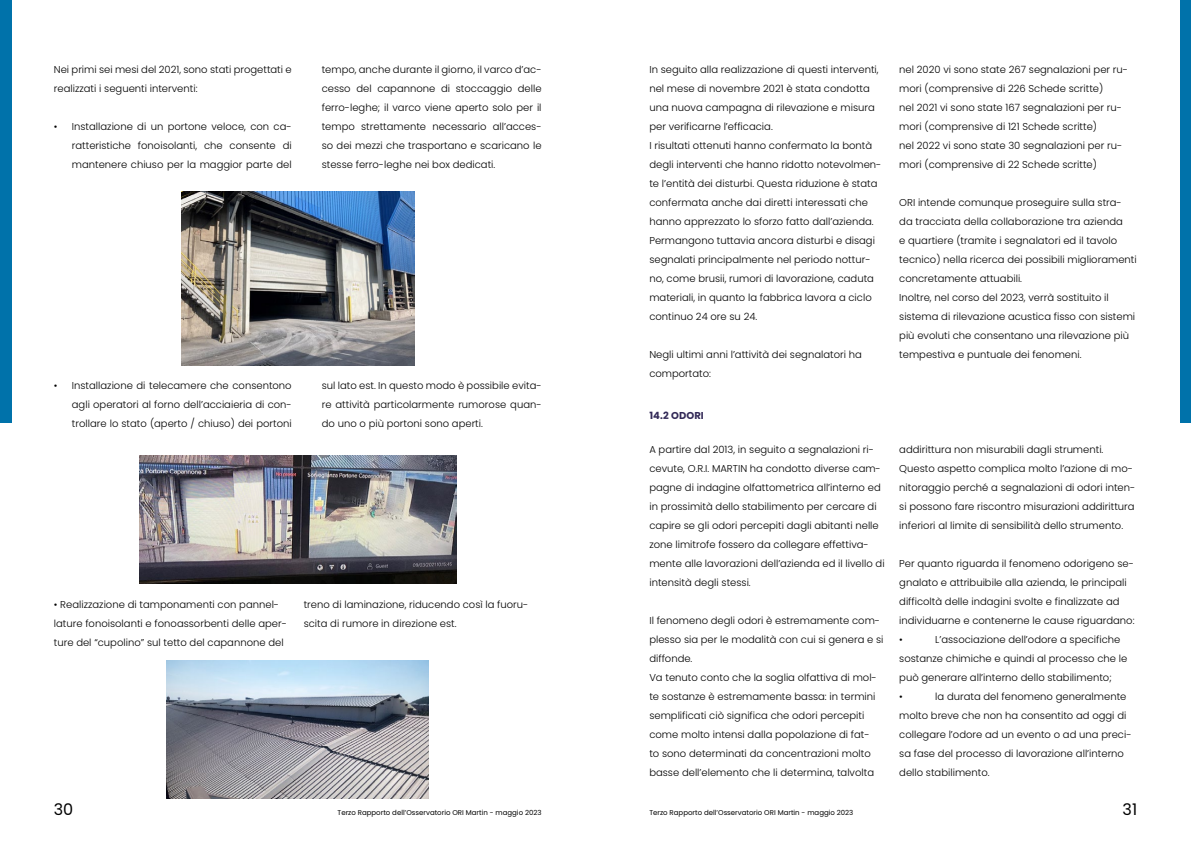
<style>
.page{position:relative;width:1191px;height:842px;background:#fff}
.page>*{position:absolute;margin:0;border:0;box-sizing:border-box;transform-origin:0 0}
.t1{font:16px "Poppins";color:#000}
.t2{font:300 10px/19px "Poppins";color:#000}
.t3{font:700 10px "Poppins";letter-spacing:.01em;color:#332a58}
.t4{font:7px "Poppins";color:#000}
</style>
<div class="page">
<div style="left:1179px;top:0;width:12px;height:422px;background:#0072aa"></div>
<div style="left:0;top:0;width:11px;height:422px;background:#0072aa"></div>
<img style="left:181px;top:192px;width:233px;height:174px">
<img style="left:140px;top:455px;width:316px;height:129px">
<img style="left:167px;top:660px;width:262px;height:138px">
<p class="t2" style="left:54px;top:60px;width:239px">Nei primi sei mesi del 2021, sono stati progettati e realizzati i seguenti interventi:</p>
<p class="t2" style="left:72px;top:117px;width:221px;text-align:justify;text-indent:-18px">• Installazione di un portone veloce, con ca&shy;ratteristiche fonoisolanti, che consente di mantenere chiuso per la maggior parte del</p>
<p class="t2" style="left:322px;top:60px;width:221px;text-align:justify">tempo, anche durante il giorno, il varco d’ac&shy;cesso del capannone di stoccaggio delle ferro-leghe; il varco viene aperto solo per il tempo strettamente necessario all’acces&shy;so dei mezzi che trasportano e scaricano le stesse ferro-leghe nei box dedicati.</p>
<p class="t2" style="left:72px;top:376px;width:221px;text-align:justify;text-indent:-18px">• Installazione di telecamere che consentono agli operatori al forno dell’acciaieria di con&shy;trollare lo stato (aperto / chiuso) dei portoni</p>
<p class="t2" style="left:322px;top:376px;width:221px;text-align:justify">sul lato est. In questo modo è possibile evita&shy;re attività particolarmente rumorose quan&shy;do uno o più portoni sono aperti.</p>
<p class="t2" style="left:54px;top:595px;width:235px">• Realizzazione di tamponamenti con pannel&shy;lature fonoisolanti e fonoassorbenti delle aper&shy;ture del “cupolino” sul tetto del capannone del</p>
<p class="t2" style="left:304px;top:595px;width:226px">treno di laminazione, riducendo così la fuoru&shy;scita di rumore in direzione est.</p>
<p class="t2" style="left:649px;top:60px;width:234px">In seguito alla realizzazione di questi interventi, nel mese di novembre 2021 è stata condotta una nuova campagna di rilevazione e misura per verificarne l’efficacia.<br>I risultati ottenuti hanno confermato la bontà degli interventi che hanno ridotto notevolmen&shy;te l’entità dei disturbi. Questa riduzione è stata confermata anche dai diretti interessati che hanno apprezzato lo sforzo fatto dall’azienda.<br>Permangono tuttavia ancora disturbi e disagi segnalati principalmente nel periodo nottur&shy;no, come brusii, rumori di lavorazione, caduta materiali, in quanto la fabbrica lavora a ciclo continuo 24 ore su 24.</p>
<p class="t2" style="left:649px;top:345px;width:214px">Negli ultimi anni l’attività dei segnalatori ha comportato:</p>
<p class="t3" style="left:649px;top:410px;width:56px">14.2 ODORI</p>
<p class="t2" style="left:649px;top:440px;width:237px">A partire dal 2013, in seguito a segnalazioni ri&shy;cevute, O.R.I. MARTIN ha condotto diverse cam&shy;pagne di indagine olfattometrica all’interno ed in prossimità dello stabilimento per cercare di capire se gli odori percepiti dagli abitanti nelle zone limitrofe fossero da collegare effettiva&shy;mente alle lavorazioni dell’azienda ed il livello di intensità degli stessi.</p>
<p class="t2" style="left:649px;top:611px;width:236px">Il fenomeno degli odori è estremamente com&shy;plesso sia per le modalità con cui si genera e si diffonde.<br>Va tenuto conto che la soglia olfattiva di mol&shy;te sostanze è estremamente bassa: in termini semplificati ciò significa che odori percepiti come molto intensi dalla popolazione di fat-<br>to sono determinati da concentrazioni molto basse dell’elemento che li determina, talvolta</p>
<p class="t2" style="left:899px;top:60px;width:230px">nel 2020 vi sono state 267 segnalazioni per ru&shy;mori (comprensive di 226 Schede scritte)<br>nel 2021 vi sono state 167 segnalazioni per ru&shy;mori (comprensive di 121 Schede scritte)<br>nel 2022 vi sono state 30 segnalazioni per ru&shy;mori (comprensive di 22 Schede scritte)</p>
<p class="t2" style="left:899px;top:193px;width:239px">ORI intende comunque proseguire sulla stra&shy;da tracciata della collaborazione tra azienda<br>e quartiere (tramite i segnalatori ed il tavolo tecnico) nella ricerca dei possibili miglioramenti concretamente attuabili.<br>Inoltre, nel corso del 2023, verrà sostituito il sistema di rilevazione acustica fisso con sistemi più evoluti che consentano una rilevazione più tempestiva e puntuale dei fenomeni.</p>
<p class="t2" style="left:899px;top:440px;width:238px">addirittura non misurabili dagli strumenti.<br>Questo aspetto complica molto l’azione di mo&shy;nitoraggio perché a segnalazioni di odori inten&shy;si possono fare riscontro misurazioni addirittura inferiori al limite di sensibilità dello strumento.</p>
<p class="t2" style="left:899px;top:554px;width:237px">Per quanto riguarda il fenomeno odorigeno se&shy;gnalato e attribuibile alla azienda, le principali difficoltà delle indagini svolte e finalizzate ad individuarne e contenerne le cause riguardano: •</p>
<p class="t2" style="left:899px;top:630px;width:229px;text-indent:36px">L’associazione dell’odore a specifiche sostanze chimiche e quindi al processo che le può generare all’interno dello stabilimento;<br>•</p>
<p class="t2" style="left:899px;top:687px;width:234px;text-indent:36px">la durata del fenomeno generalmente molto breve che non ha consentito ad oggi di collegare l’odore ad un evento o ad una preci&shy;sa fase del processo di lavorazione all’interno dello stabilimento.</p>
<h1 class="t1" style="left:54px;top:800px;width:21px">30</h1>
<p class="t4" style="left:337px;top:808px;width:206px">Terzo Rapporto dell’Osservatorio ORI Martin - maggio 2023</p>
<p class="t4" style="left:649px;top:808px;width:206px">Terzo Rapporto dell’Osservatorio ORI Martin - maggio 2023</p>
<h1 class="t1" style="left:1122px;top:800px;width:16px">31</h1>
</div>
